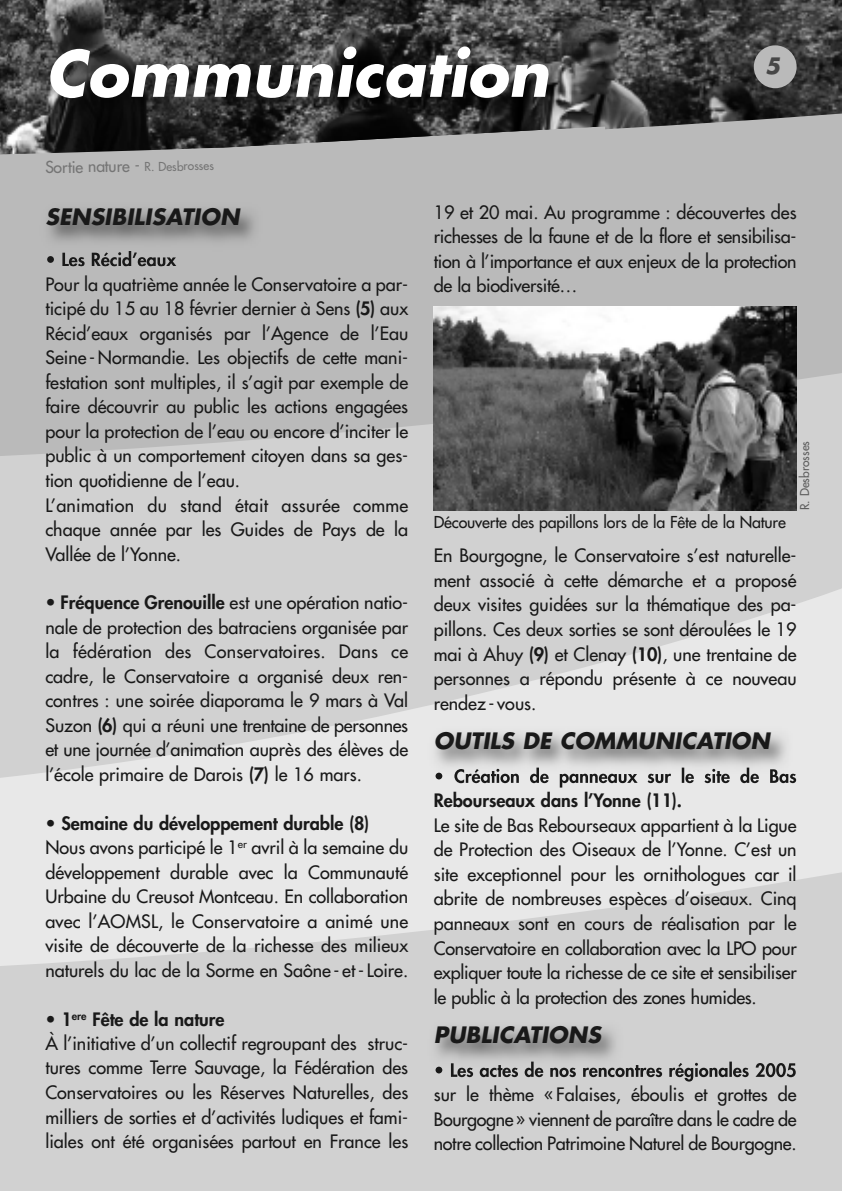
<style>
.page{position:relative;width:842px;height:1191px;background:#fff}
.page>*{position:absolute;margin:0;border:0;box-sizing:border-box;transform-origin:0 0}
.t1{font:italic 700 62px "Futura";letter-spacing:.005em;color:#fff}
.t2{font:italic 700 22px "Futura";letter-spacing:.005em;color:#191919}
.t3{font:italic 700 22px "Futura";color:#474747}
.t4{font:18px/24.6px "Futura";color:#191919;text-align:justify}
.t5{font:800 18px "Futura";color:#191919}
.t6{font:16px "Futura";letter-spacing:-.01em;color:#191919}
.t7{font:16px "Futura";color:#757575}
.t8{font:12px "Futura";color:#5e5e5e}
.s1{font-size:12px}
.s2{font-weight:800}
</style>
<div class="page">
<div style="left:0;top:857px;width:842px;height:334px;background:#d1d1d1"></div>
<svg style="left:0;top:778px;width:842px;height:188px;fill:#e8e8e8"></svg>
<svg style="left:0;top:456px;width:842px;height:322px;background:#d5d5d5"></svg>
<div style="left:0;top:154px;width:842px;height:302px;background:#bababa"></div>
<img style="left:0;top:0;width:842px;height:154px">
<img style="left:7px;top:29px;width:598px;height:118px">
<img style="left:34px;top:195px;width:402px;height:70px">
<img style="left:47px;top:251px;width:129px;height:14px">
<img style="left:434px;top:306px;width:363px;height:204px">
<img style="left:423px;top:719px;width:402px;height:70px">
<img style="left:435px;top:767px;width:172px;height:20px">
<img style="left:436px;top:1028px;width:360px;height:54px">
<img style="left:435px;top:1061px;width:154px;height:16px">
<div style="left:754px;top:45px;width:43px;height:43px;background:#bababa;border-radius:50%"></div>
<h1 class="t1" style="left:45px;top:45px;width:505px">Communication</h1>
<p class="t7" style="left:45px;top:159px;width:170px;rotate:-1deg">Sortie nature - <span class="s1">R. Desbrosses</span></p>
<p class="t3" style="left:765px;top:56px;width:17px">5</p>
<p class="t2" style="left:45px;top:206px;width:196px">SENSIBILISATION</p>
<p class="t4" style="left:434px;top:201px;width:364px">19 et 20 mai. Au programme : découvertes des richesses de la faune et de la flore et sensibilisa&shy;tion à l’importance et aux enjeux de la protection de la biodiversité…</p>
<p class="t4" style="left:45px;top:273px;width:364px;text-align:left">Pour la quatrième année le Conservatoire a par&shy;ticipé du 15 au 18 février dernier à Sens <span class="s2">(5)</span> aux Récid’eaux organisés par l’Agence de l’Eau Seine -Normandie. Les objectifs de cette mani&shy;festation sont multiples, il s’agit par exemple de faire découvrir au public les actions engagées pour la protection de l’eau ou encore d’inciter le public à un comportement citoyen dans sa ges&shy;tion quotidienne de l’eau.<br>L’animation du stand était assurée comme chaque année par les Guides de Pays de la Vallée de l’Yonne.</p>
<p class="t4" style="left:45px;top:591px;width:364px"><span class="s2">• Fréquence Grenouille</span> est une opération natio&shy;nale de protection des batraciens organisée par la fédération des Conservatoires. Dans ce cadre, le Conservatoire a organisé deux ren&shy;contres : une soirée diaporama le 9 mars à Val Suzon <span class="s2">(6)</span> qui a réuni une trentaine de personnes et une journée d’animation auprès des élèves de l’école primaire de Darois <span class="s2">(7)</span> le 16 mars.</p>
<p class="t4" style="left:45px;top:812px;width:364px;text-align:left"><span class="s2">• Semaine du développement durable (8)<br></span>Nous avons participé le 1<sup>er</sup> avril à la semaine du développement durable avec la Communauté Urbaine du Creusot Montceau. En collaboration avec l’AOMSL, le Conservatoire a animé une visite de découverte de la richesse des milieux naturels du lac de la Sorme en Saône - et-Loire.</p>
<p class="t4" style="left:45px;top:1008px;width:364px;text-align:left"><span class="s2">• 1</span><sup>ere</sup> <span class="s2">Fête de la nature<br></span>À l’initiative d’un collectif regroupant des struc&shy;tures comme Terre Sauvage, la Fédération des Conservatoires ou les Réserves Naturelles, des milliers de sorties et d’activités ludiques et fami&shy;liales ont été organisées partout en France les</p>
<p class="t8" style="left:799px;top:510px;width:71px;rotate:-90deg">R. Desbrosses</p>
<p class="t6" style="left:434px;top:514px;width:354px">Découverte des papillons lors de la Fête de la Nature</p>
<p class="t4" style="left:434px;top:544px;width:364px">En Bourgogne, le Conservatoire s’est naturelle&shy;ment associé à cette démarche et a proposé deux visites guidées sur la thématique des pa&shy;pillons. Ces deux sorties se sont déroulées le 19 mai à Ahuy <span class="s2">(9)</span> et Clenay <span class="s2">(10)</span>, une trentaine de personnes a répondu présente à ce nouveau rendez - vous.</p>
<p class="t2" style="left:434px;top:731px;width:338px">OUTILS DE COMMUNICATION</p>
<p class="t5" style="left:434px;top:792px;width:250px">Rebourseaux dans l’Yonne (11).</p>
<p class="t4" style="left:434px;top:814px;width:364px">Le site de Bas Rebourseaux appartient à la Ligue de Protection des Oiseaux de l’Yonne. C’est un site exceptionnel pour les ornithologues car il abrite de nombreuses espèces d’oiseaux. Cinq panneaux sont en cours de réalisation par le Conservatoire en collaboration avec la LPO pour expliquer toute la richesse de ce site et sensibiliser le public à la protection des zones humides.</p>
<p class="t2" style="left:434px;top:1025px;width:169px">PUBLICATIONS</p>
<p class="t4" style="left:434px;top:1083px;width:364px">sur le thème « Falaises, éboulis et grottes de Bourgogne» viennent de paraître dans le cadre de notre collection Patrimoine Naturel de Bourgogne.</p>
</div>
